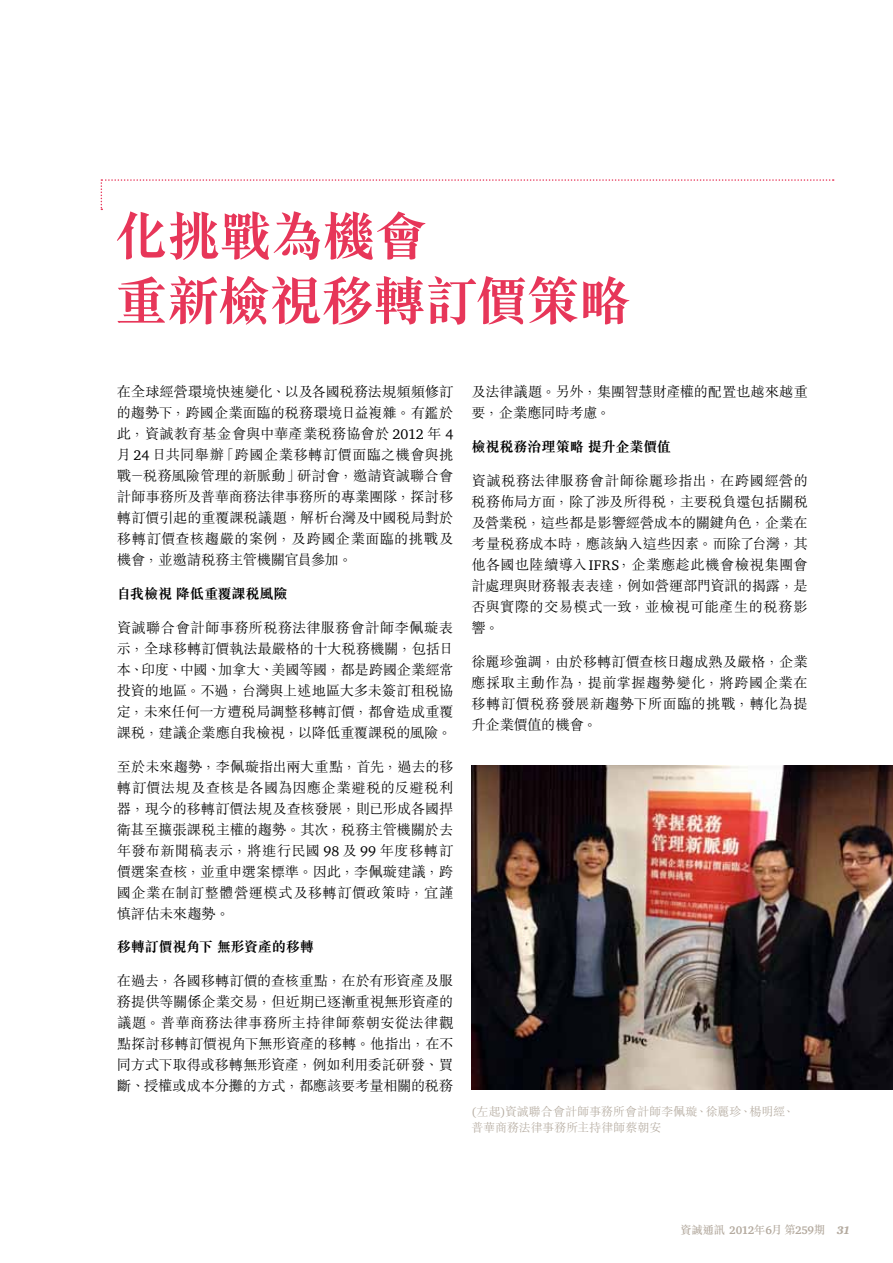
<style>
.page{position:relative;width:893px;height:1263px;background:#fff}
.page>*{position:absolute;margin:0;border:0;box-sizing:border-box;transform-origin:0 0}
.t1{font:700 54px/64.8px "M Sung HK";letter-spacing:-.04em;color:#e73659}
.t2{font:300 14.25px/21px "M Sung HK";color:#000;text-align:justify}
.t3{font:700 14.25px "M Sung HK";letter-spacing:-.02em;color:#000}
.t4{font:300 14.25px/21px "M Sung HK";letter-spacing:-.02em;color:#000}
.t5{font:300 12px/16.5px "M Sung HK";letter-spacing:-.005em;color:#b4aa9f}
.t6{font:500 11.25px "M Sung HK";letter-spacing:-.015em;color:#b4aa9f}
.s1{font-family:"ITC Charter Com";font-weight:400}
.s2{font-family:"ITC Charter Com";font-weight:700}
.s3{font-family:"ITC Charter Com";font-weight:900;font-style:italic}
</style>
<div class="page">
<svg style="left:101px;top:179px;width:733px;height:31px"></svg>
<img style="left:471px;top:765px;width:422px;height:325px">
<h1 class="t1" style="left:114px;top:202px;width:519px">化挑戰為機會<br>重新檢視移轉訂價策略</h1>
<p class="t2" style="left:117px;top:381px;width:338px">在全球經營環境快速變化、以及各國稅務法規頻頻修訂的趨勢下，跨國企業面臨的稅務環境日益複雜。有鑑於此，資誠教育基金會與中華產業稅務協會於 <span class="s1">2012</span> 年 <span class="s1">4</span>月 <span class="s1">24</span> 日共同舉辦「跨國企業移轉訂價面臨之機會與挑戰－稅務風險管理的新脈動」研討會，邀請資誠聯合會計師事務所及普華商務法律事務所的專業團隊，探討移轉訂價引起的重覆課稅議題，解析台灣及中國稅局對於移轉訂價查核趨嚴的案例，及跨國企業面臨的挑戰及機會，並邀請稅務主管機關官員參加。</p>
<p class="t3" style="left:117px;top:584px;width:173px">自我檢視降低重覆課稅風險</p>
<p class="t2" style="left:117px;top:616px;width:338px">資誠聯合會計師事務所稅務法律服務會計師李佩璇表示，全球移轉訂價執法最嚴格的十大稅務機關，包括日本、印度、中國、加拿大、美國等國，都是跨國企業經常投資的地區。不過，台灣與上述地區大多未簽訂租稅協定，未來任何一方遭稅局調整移轉訂價，都會造成重覆課稅，建議企業應自我檢視，以降低重覆課稅的風險。</p>
<p class="t2" style="left:117px;top:755px;width:338px">至於未來趨勢，李佩璇指出兩大重點，首先，過去的移轉訂價法規及查核是各國為因應企業避稅的反避稅利器，現今的移轉訂價法規及查核發展，則已形成各國捍衛甚至擴張課稅主權的趨勢。其次，稅務主管機關於去年發布新聞稿表示，將進行民國 <span class="s1">98</span> 及 <span class="s1">99</span> 年度移轉訂價選案查核，並重申選案標準。因此，李佩璇建議，跨國企業在制訂整體營運模式及移轉訂價政策時，宜謹慎評估未來趨勢。</p>
<p class="t3" style="left:117px;top:937px;width:199px">移轉訂價視角下無形資產的移轉</p>
<p class="t2" style="left:117px;top:970px;width:338px">在過去，各國移轉訂價的查核重點，在於有形資產及服務提供等關係企業交易，但近期已逐漸重視無形資產的議題。普華商務法律事務所主持律師蔡朝安從法律觀點探討移轉訂價視角下無形資產的移轉。他指出，在不同方式下取得或移轉無形資產，例如利用委託研發、買斷、授權或成本分攤的方式，都應該要考量相關的稅務</p>
<p class="t4" style="left:471px;top:381px;width:338px">及法律議題。另外，集團智慧財產權的配置也越來越重要，企業應同時考慮。</p>
<p class="t3" style="left:471px;top:437px;width:201px">檢視稅務治理策略提升企業價值</p>
<p class="t2" style="left:471px;top:470px;width:338px">資誠稅務法律服務會計師徐麗珍指出，在跨國經營的稅務佈局方面，除了涉及所得稅，主要稅負還包括關稅及營業稅，這些都是影響經營成本的關鍵角色，企業在考量稅務成本時，應該納入這些因素。而除了台灣，其他各國也陸續導入<span class="s1">IFRS</span>，企業應趁此機會檢視集團會計處理與財務報表表達，例如營運部門資訊的揭露，是否與實際的交易模式一致，並檢視可能產生的稅務影響。</p>
<p class="t2" style="left:471px;top:650px;width:338px">徐麗珍強調，由於移轉訂價查核日趨成熟及嚴格，企業應採取主動作為，提前掌握趨勢變化，將跨國企業在移轉訂價稅務發展新趨勢下所面臨的挑戰，轉化為提升企業價值的機會。</p>
<p class="t5" style="left:471px;top:1102px;width:325px"><span class="s1">(</span>左起<span class="s1">)</span>資誠聯合會計師事務所會計師李佩璇、徐麗珍、楊明經、普華商務法律事務所主持律師蔡朝安</p>
<p class="t6" style="left:681px;top:1222px;width:171px">資誠通訊 <span class="s2">2012</span>年<span class="s2">6</span>月第<span class="s2">259</span>期 <span class="s3">31</span></p>
</div>
